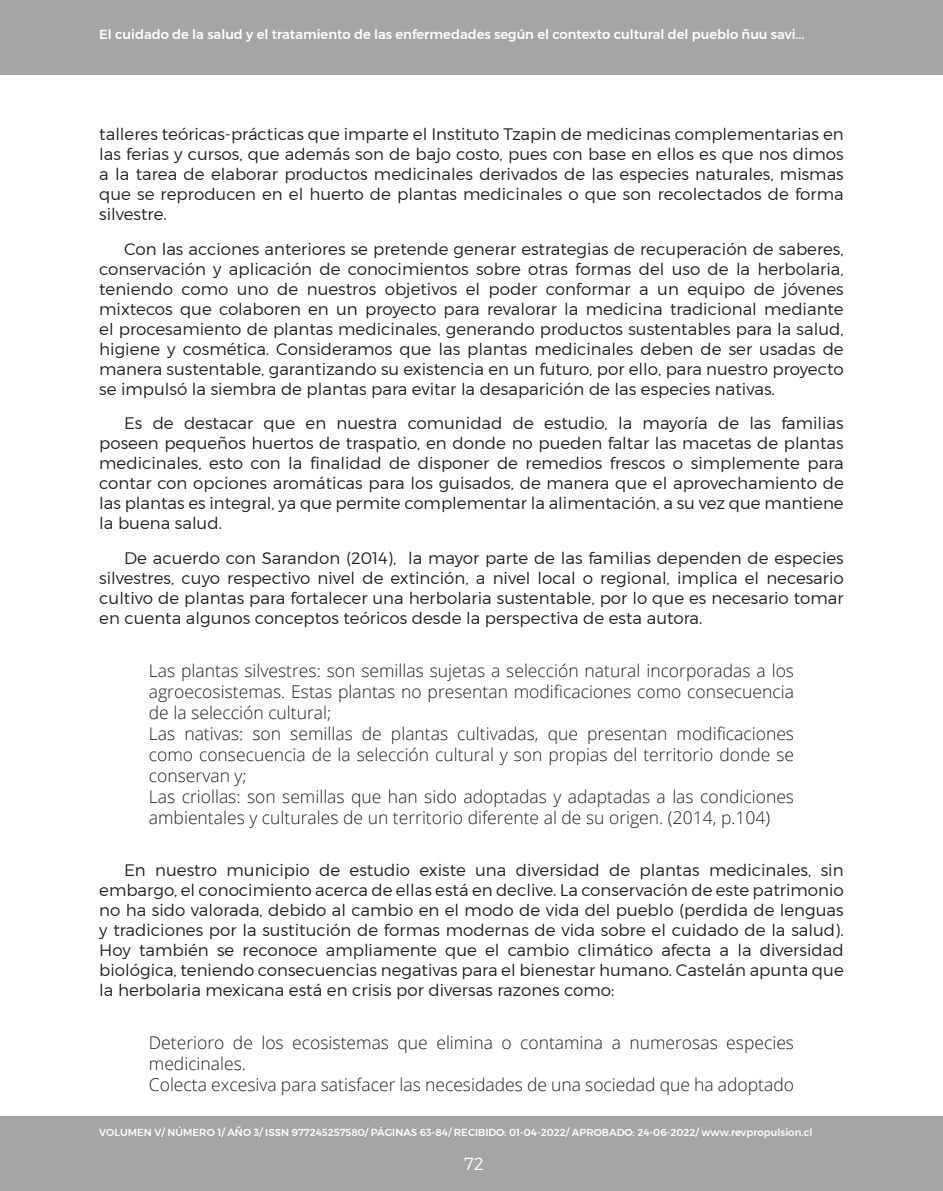
<style>
.page{position:relative;width:943px;height:1191px;background:#fff}
.page>*{position:absolute;margin:0;border:0;box-sizing:border-box;transform-origin:0 0}
._08_parrafo_cita_tex{font:300 17.5px/21px "Open Sans";color:#231f20;text-align:justify}
.t1{font:300 17.5px "Montserrat";color:#fff}
._07_parrafo_texto_ar{font:300 16.62px/19.9px "Montserrat";color:#231f20;text-align:justify}
.t2{font:500 13.12px "Montserrat";color:#fff}
.t3{font:500 10.15px "Montserrat";color:#fff}
</style>
<div class="page">
<div style="left:0;top:0;width:943px;height:74px;background:#a5a5a5"></div>
<div style="left:0;top:1116px;width:943px;height:75px;background:#a5a5a5"></div>
<p class="t2" style="left:99px;top:26px;width:706px">El cuidado de la salud y el tratamiento de las enfermedades según el contexto cultural del pueblo ñuu savi...</p>
<p class="_07_parrafo_texto_ar" style="left:99px;top:124px;width:746px">talleres teóricas-prácticas que imparte el Instituto Tzapin de medicinas complementarias en las ferias y cursos, que además son de bajo costo, pues con base en ellos es que nos dimos a la tarea de elaborar productos medicinales derivados de las especies naturales, mismas que se reproducen en el huerto de plantas medicinales o que son recolectados de forma silvestre.</p>
<p class="_07_parrafo_texto_ar" style="left:99px;top:239px;width:746px;text-indent:25px">Con las acciones anteriores se pretende generar estrategias de recuperación de saberes, conservación y aplicación de conocimientos sobre otras formas del uso de la herbolaria, teniendo como uno de nuestros objetivos el poder conformar a un equipo de jóvenes mixtecos que colaboren en un proyecto para revalorar la medicina tradicional mediante el procesamiento de plantas medicinales, generando productos sustentables para la salud, higiene y cosmética. Consideramos que las plantas medicinales deben de ser usadas de manera sustentable, garantizando su existencia en un futuro, por ello, para nuestro proyecto se impulsó la siembra de plantas para evitar la desaparición de las especies nativas.</p>
<p class="_07_parrafo_texto_ar" style="left:99px;top:413px;width:746px;text-indent:25px">Es de destacar que en nuestra comunidad de estudio, la mayoría de las familias poseen pequeños huertos de traspatio, en donde no pueden faltar las macetas de plantas medicinales, esto con la finalidad de disponer de remedios frescos o simplemente para contar con opciones aromáticas para los guisados, de manera que el aprovechamiento de las plantas es integral, ya que permite complementar la alimentación, a su vez que mantiene la buena salud.</p>
<p class="_07_parrafo_texto_ar" style="left:99px;top:548px;width:746px;text-indent:25px">De acuerdo con Sarandon (2014), la mayor parte de las familias dependen de especies silvestres, cuyo respectivo nivel de extinción, a nivel local o regional, implica el necesario cultivo de plantas para fortalecer una herbolaria sustentable, por lo que es necesario tomar en cuenta algunos conceptos teóricos desde la perspectiva de esta autora.</p>
<p class="_08_parrafo_cita_tex" style="left:149px;top:660px;width:646px">Las plantas silvestres: son semillas sujetas a selección natural incorporadas a los agroecosistemas. Estas plantas no presentan modificaciones como consecuencia de la selección cultural;</p>
<p class="_08_parrafo_cita_tex" style="left:149px;top:723px;width:646px">Las nativas: son semillas de plantas cultivadas, que presentan modificaciones como consecuencia de la selección cultural y son propias del territorio donde se conservan y;</p>
<p class="_08_parrafo_cita_tex" style="left:149px;top:786px;width:646px">Las criollas: son semillas que han sido adoptadas y adaptadas a las condiciones ambientales y culturales de un territorio diferente al de su origen. (2014, p.104)</p>
<p class="_07_parrafo_texto_ar" style="left:99px;top:860px;width:746px;text-indent:25px">En nuestro municipio de estudio existe una diversidad de plantas medicinales, sin embargo, el conocimiento acerca de ellas está en declive. La conservación de este patrimonio no ha sido valorada, debido al cambio en el modo de vida del pueblo (perdida de lenguas y tradiciones por la sustitución de formas modernas de vida sobre el cuidado de la salud).<br>Hoy también se reconoce ampliamente que el cambio climático afecta a la diversidad biológica, teniendo consecuencias negativas para el bienestar humano. Castelán apunta que la herbolaria mexicana está en crisis por diversas razones como:</p>
<p class="_08_parrafo_cita_tex" style="left:149px;top:1032px;width:646px">Deterioro de los ecosistemas que elimina o contamina a numerosas especies medicinales.</p>
<p class="_08_parrafo_cita_tex" style="left:149px;top:1074px;width:646px">Colecta excesiva para satisfacer las necesidades de una sociedad que ha adoptado</p>
<p class="t3" style="left:99px;top:1126px;width:714px">VOLUMEN V/ NÚMERO 1/ AÑO 3/ ISSN 977245257580/ PÁGINAS 63-84/ RECIBIDO: 01-04-2022/ APROBADO: 24-06-2022/ www.revpropulsion.cl</p>
<p class="t1" style="left:464px;top:1152px;width:21px">72</p>
</div>
